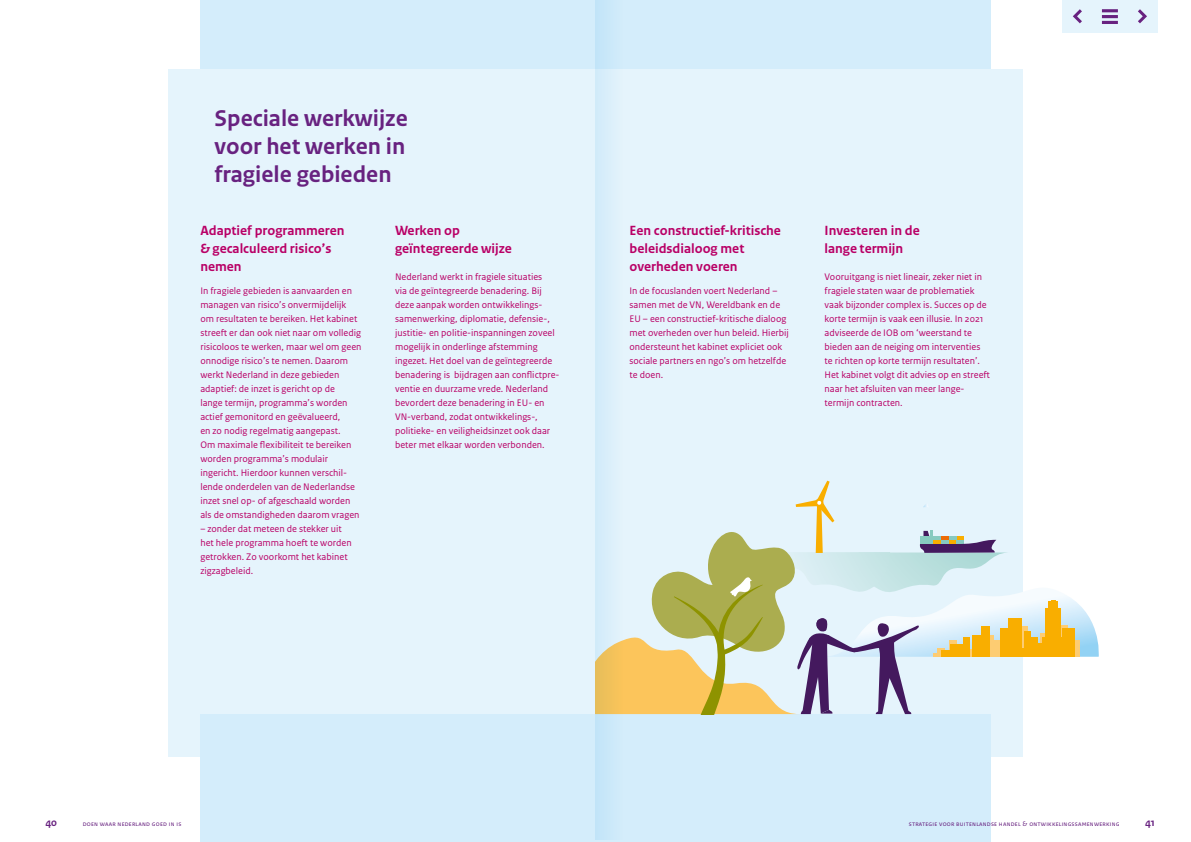
<style>
.page{position:relative;width:1191px;height:842px;background:#fff}
.page>*{position:absolute;margin:0;border:0;box-sizing:border-box;transform-origin:0 0}
.t1{font:700 24px/28px "Rijksoverheid Sans Text";color:#682280;text-align:justify}
.t2{font:700 14px/18px "Rijksoverheid Sans Text";color:#b90066}
.t3{font:700 11px "Rijksoverheid Sans Text";color:#682280}
.p_kadertekst{font:10px/14px "Rijksoverheid Sans Text";color:#b90066}
.t4{font:7px "Rijksoverheid Sans Text";letter-spacing:.03em;color:#682280}
</style>
<div class="page">
<div style="left:200px;top:0;width:790px;height:842px;background:#d4edfb"></div>
<div style="left:168px;top:70px;width:855px;height:644px;background:#e5f4fc"></div>
<svg style="left:650px;top:481px;width:449px;height:233px"></svg>
<div style="left:1125px;top:0;width:32px;height:33px;background:#e5f4fc"></div>
<svg style="left:1138px;top:9px;width:9px;height:15px"></svg>
<div style="left:1062px;top:0;width:32px;height:33px;background:#e5f4fc"></div>
<svg style="left:1073px;top:9px;width:9px;height:15px"></svg>
<div style="left:1094px;top:0;width:31px;height:33px;background:#e5f4fc"></div>
<svg style="left:1102px;top:9px;width:15px;height:15px"></svg>
<svg style="left:595px;top:0;width:55px;height:840px;fill:#d9eefa"></svg>
<h3 class="t1" style="left:214px;top:105px;width:195px">Speciale werkwijze voor het werken in fragiele gebieden</h3>
<h4 class="t2" style="left:200px;top:222px;width:146px">Adaptief programmeren &amp; gecalculeerd risico’s nemen</h4>
<p class="p_kadertekst" style="left:200px;top:284px;width:163px">In fragiele gebieden is aanvaarden en managen van risico’s onvermijdelijk om resultaten te bereiken. Het kabinet streeft er dan ook niet naar om volledig risicoloos te werken, maar wel om geen onnodige risico’s te nemen. Daarom werkt Nederland in deze gebieden adaptief: de inzet is gericht op de<br>lange termijn, programma’s worden actief gemonitord en geëvalueerd,<br>en zo nodig regelmatig aangepast.<br>Om maximale flexibiliteit te bereiken worden programma’s modulair ingericht. Hierdoor kunnen verschil&shy;lende onderdelen van de Nederlandse inzet snel op- of afgeschaald worden als de omstandigheden daarom vragen</p>
<p class="p_kadertekst" style="left:200px;top:522px;width:153px">– zonder dat meteen de stekker uit het hele programma hoeft te worden getrokken. Zo voorkomt het kabinet zigzagbeleid.</p>
<h4 class="t2" style="left:395px;top:222px;width:118px">Werken op geïntegreerde wijze</h4>
<p class="p_kadertekst" style="left:395px;top:270px;width:166px">Nederland werkt in fragiele situaties<br>via de geïntegreerde benadering. Bij deze aanpak worden ontwikkelings&shy;samenwerking, diplomatie, defensie-, justitie- en politie-inspanningen zoveel mogelijk in onderlinge afstemming ingezet. Het doel van de geïntegreerde benadering is bijdragen aan conflictpre&shy;ventie en duurzame vrede. Nederland bevordert deze benadering in EU- en VN-verband, zodat ontwikkelings-, politieke- en veiligheidsinzet ook daar beter met elkaar worden verbonden.</p>
<h4 class="t2" style="left:629px;top:222px;width:153px">Een constructief-kritische beleidsdialoog met overheden voeren</h4>
<p class="p_kadertekst" style="left:629px;top:284px;width:161px">In de focuslanden voert Nederland – samen met de VN, Wereldbank en de EU – een constructief-kritische dialoog met overheden over hun beleid. Hierbij ondersteunt het kabinet expliciet ook sociale partners en ngo’s om hetzelfde te doen.</p>
<h4 class="t2" style="left:824px;top:222px;width:97px">Investeren in de lange termijn</h4>
<p class="p_kadertekst" style="left:824px;top:270px;width:167px">Vooruitgang is niet lineair, zeker niet in fragiele staten waar de problematiek vaak bijzonder complex is. Succes op de korte termijn is vaak een illusie. In 2021 adviseerde de IOB om ‘weerstand te bieden aan de neiging om interventies te richten op korte termijn resultaten’.<br>Het kabinet volgt dit advies op en streeft naar het afsluiten van meer lange&shy;termijn contracten.</p>
<p class="t3" style="left:45px;top:816px;width:13px">40</p>
<p class="t4" style="left:83px;top:820px;width:100px">doen waar nederland goed in is</p>
<p class="t4" style="left:908px;top:820px;width:212px">strategie voor buitenlandse handel &amp; ontwikkelingssamenwerking</p>
<p class="t3" style="left:1145px;top:816px;width:11px">41</p>
</div>
